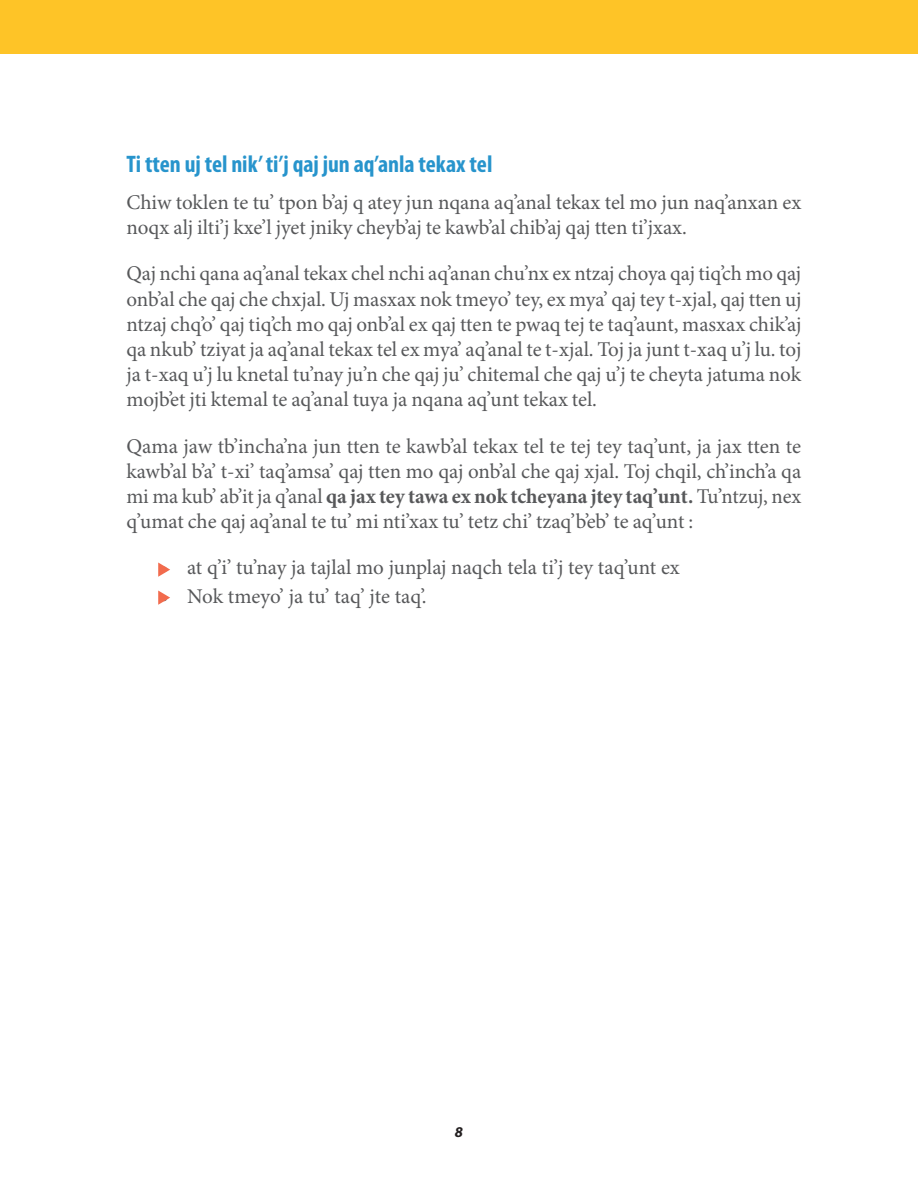
<style>
.page{position:relative;width:918px;height:1188px;background:#fff}
.page>*{position:absolute;margin:0;border:0;box-sizing:border-box;transform-origin:0 0}
.Heading_2{font:700 condensed 24px "Myriad Pro";color:#2794cc}
.t1{font:21px/25.2px "Minion Pro";letter-spacing:-.005em;color:#57585a;text-align:justify}
.t2{font:italic 700 15px "Myriad Pro";color:#231f20}
.s1{font-weight:700}
</style>
<div class="page">
<div style="left:1px;top:0;width:916px;height:54px;background:#fec427"></div>
<hr style="left:917px;top:0;width:1px;height:54px;background:#fec427">
<svg style="left:158px;top:563px;width:12px;height:14px"></svg>
<svg style="left:158px;top:591px;width:12px;height:14px"></svg>
<p class="Heading_2" style="left:126px;top:149px;width:368px">Ti tten uj tel nik’ ti’j qaj jun aq’anla tekax tel</p>
<p class="t1" style="left:126px;top:191px;width:677px">Chiw toklen te tu’ tpon b’aj q atey jun nqana aq’anal tekax tel mo jun naq’anxan ex noqx alj ilti’j kxe’l jyet jniky cheyb’aj te kawb’al chib’aj qaj tten ti’jxax.</p>
<p class="t1" style="left:126px;top:262px;width:677px">Qaj nchi qana aq’anal tekax chel nchi aq’anan chu’nx ex ntzaj choya qaj tiq’ch mo qaj onb’al che qaj che chxjal. Uj masxax nok tmeyo’ tey, ex mya’ qaj tey t-xjal, qaj tten uj ntzaj chq’o’ qaj tiq’ch mo qaj onb’al ex qaj tten te pwaq tej te taq’aunt, masxax chik’aj qa nkub’ tziyat ja aq’anal tekax tel ex mya’ aq’anal te t-xjal. Toj ja junt t-xaq u’j lu. toj ja t-xaq u’j lu knetal tu’nay ju’n che qaj ju’ chitemal che qaj u’j te cheyta jatuma nok mojb’et jti ktemal te aq’anal tuya ja nqana aq’unt tekax tel.</p>
<p class="t1" style="left:126px;top:434px;width:677px">Qama jaw tb’incha’na jun tten te kawb’al tekax tel te tej tey taq’unt, ja jax tten te kawb’al b’a’ t-xi’ taq’amsa’ qaj tten mo qaj onb’al che qaj xjal. Toj chqil, ch’inch’a qa mi ma kub’ ab’it ja q’anal <span class="s1">qa jax tey tawa ex nok tcheyana jtey taq’unt.</span> Tu’ntzuj, nex q’umat che qaj aq’anal te tu’ mi nti’xax tu’ tetz chi’ tzaq’b’eb’ te aq’unt :</p>
<p class="t1" style="left:160px;top:556px;width:521px">• at q’i’ tu’nay ja tajlal mo junplaj naqch tela ti’j tey taq’unt ex</p>
<p class="t1" style="left:160px;top:584px;width:268px">• Nok tmeyo’ ja tu’ taq’ jte taq’.</p>
<p class="t2" style="left:455px;top:1122px;width:10px">8</p>
</div>
